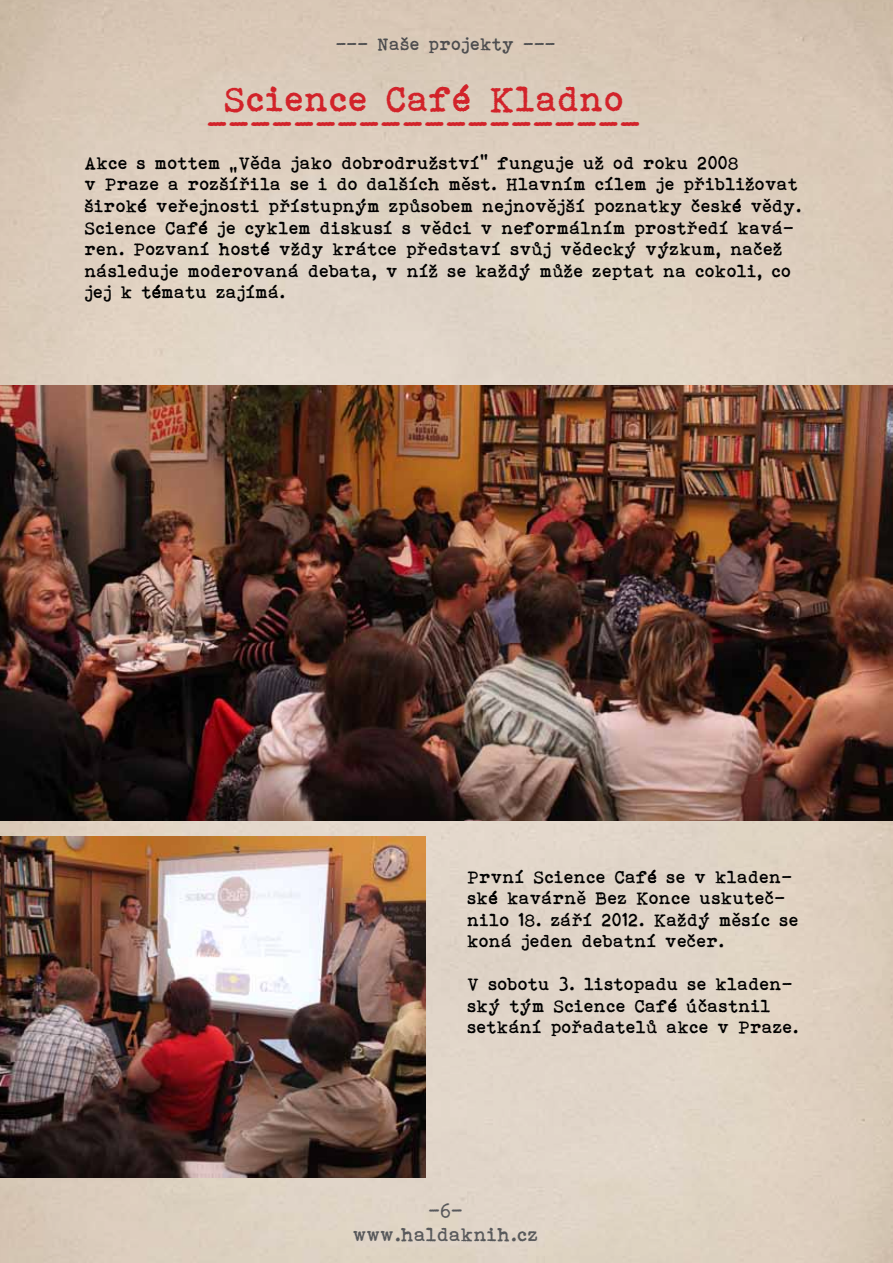
<style>
.page{position:relative;width:893px;height:1263px;background:#fff}
.page>*{position:absolute;margin:0;border:0;box-sizing:border-box;transform-origin:0 0}
.t1{font:36px "Bohemian typewriter";color:#d2232a}
.t2{font:19.5px/23.4px "Bohemian typewriter";color:#58595b;text-align:center}
.t3{font:18px/21.6px "Bohemian typewriter";color:#000}
.t4{font:18px "Bohemian typewriter";color:#4d4d4f}
</style>
<div class="page">
<img style="left:0;top:0;width:893px;height:1263px">
<img style="left:0;top:386px;width:893px;height:435px">
<img style="left:0;top:837px;width:425px;height:341px">
<p class="t4" style="left:336px;top:34px;width:222px">--- Naše projekty ---</p>
<h1 class="t1" style="left:225px;top:79px;width:402px">Science Café Kladno</h1>
<h1 class="t1" style="left:208px;top:104px;width:436px">--------------------</h1>
<p class="t3" style="left:85px;top:152px;width:719px">Akce s mottem „Věda jako dobrodružství“ funguje už od roku 2008<br>v Praze a rozšířila se i do dalších měst. Hlavním cílem je přibližovat široké veřejnosti přístupným způsobem nejnovější poznatky české vědy.<br>Science Café je cyklem diskusí s vědci v neformálním prostředí kavá&shy;ren. Pozvaní hosté vždy krátce představí svůj vědecký výzkum, načež následuje moderovaná debata, v níž se každý může zeptat na cokoli, co jej k tématu zajímá.</p>
<p class="t3" style="left:468px;top:865px;width:333px">První Science Café se v kladen&shy;ské kavárně Bez Konce uskuteč&shy;nilo 18. září 2012. Každý měsíc se koná jeden debatní večer.</p>
<p class="t3" style="left:468px;top:973px;width:333px">V sobotu 3. listopadu se kladen&shy;ský tým Science Café účastnil setkání pořadatelů akce v Praze.</p>
<p class="t2" style="left:354px;top:1199px;width:186px">-6- www.haldaknih.cz</p>
</div>
